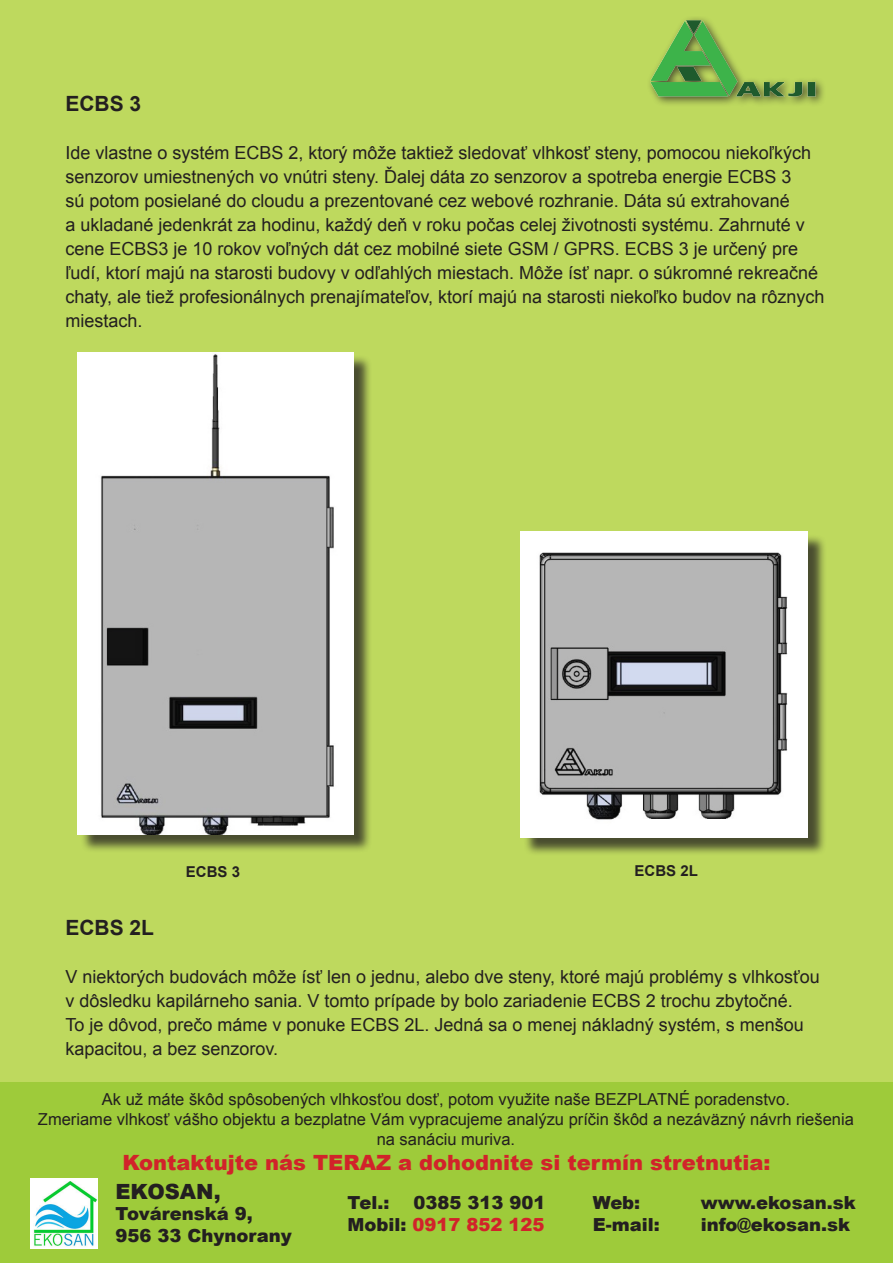
<style>
.page{position:relative;width:893px;height:1263px;background:#fff}
.page>*{position:absolute;margin:0;border:0;box-sizing:border-box;transform-origin:0 0}
.t1{font:900 21px "Arial";color:#d1232a}
.t2{font:700 21px "Arial";color:#231f20}
.t3{font:900 21px "Arial";color:#231f20}
.t4{font:18px/24px "Arial";color:#231f20}
.t5{font:900 18px "Arial";color:#231f20}
.t6{font:900 18px "Arial";color:#d1232a}
.t7{font:16.5px/19.8px "Arial";color:#231f20;text-align:center}
.t8{font:700 15px "Arial";color:#231f20}
.s1{color:#231f20}
</style>
<div class="page">
<div style="left:0;top:0;width:893px;height:1083px;background:#bed95e"></div>
<div style="left:80px;top:355px;width:293px;height:498px;background:#231f20;opacity:.75"></div>
<img style="left:78px;top:353px;width:276px;height:482px">
<div style="left:523px;top:534px;width:303px;height:322px;background:#231f20;opacity:.75"></div>
<img style="left:521px;top:532px;width:287px;height:306px">
<div style="left:0;top:1083px;width:893px;height:180px;background:#9ecb3a"></div>
<img style="left:30px;top:1178px;width:67px;height:71px">
<img style="left:649px;top:17px;width:175px;height:88px">
<p class="t2" style="left:65px;top:90px;width:77px">ECBS 3</p>
<p class="t4" style="left:65px;top:141px;width:761px">Ide vlastne o systém ECBS 2, ktorý môže taktiež sledovať vlhkosť steny, pomocou niekoľkých senzorov umiestnených vo vnútri steny. Ďalej dáta zo senzorov a spotreba energie ECBS 3<br>sú potom posielané do cloudu a prezentované cez webové rozhranie. Dáta sú extrahované<br>a ukladané jedenkrát za hodinu, každý deň v roku počas celej životnosti systému. Zahrnuté v cene ECBS3 je 10 rokov voľných dát cez mobilné siete GSM / GPRS. ECBS 3 je určený pre ľudí, ktorí majú na starosti budovy v odľahlých miestach. Môže ísť napr. o súkromné rekreačné chaty, ale tiež profesionálnych prenajímateľov, ktorí majú na starosti niekoľko budov na rôznych miestach.</p>
<p class="t8" style="left:186px;top:862px;width:56px">ECBS 3</p>
<p class="t8" style="left:634px;top:861px;width:65px">ECBS 2L</p>
<p class="t2" style="left:65px;top:914px;width:90px">ECBS 2L</p>
<p class="t4" style="left:65px;top:965px;width:756px">V niektorých budovách môže ísť len o jednu, alebo dve steny, ktoré majú problémy s vlhkosťou v dôsledku kapilárneho sania. V tomto prípade by bolo zariadenie ECBS 2 trochu zbytočné.<br>To je dôvod, prečo máme v ponuke ECBS 2L. Jedná sa o menej nákladný systém, s menšou kapacitou, a bez senzorov.</p>
<p class="t7" style="left:102px;top:1090px;width:690px">Ak už máte škôd spôsobených vlhkosťou dosť, potom využite naše BEZPLATNÉ poradenstvo.</p>
<p class="t7" style="left:38px;top:1109px;width:817px">Zmeriame vlhkosť vášho objektu a bezplatne Vám vypracujeme analýzu príčin škôd a nezáväzný návrh riešenia na sanáciu muriva.</p>
<p class="t1" style="left:122px;top:1147px;width:650px">Kontaktujte nás TERAZ a dohodnite si termín stretnutia:</p>
<p class="t3" style="left:115px;top:1176px;width:107px">EKOSAN,</p>
<p class="t5" style="left:115px;top:1201px;width:139px">Továrenská 9,</p>
<p class="t5" style="left:115px;top:1222px;width:178px">956 33 Chynorany</p>
<p class="t5" style="left:347px;top:1190px;width:43px">Tel.:</p>
<p class="t5" style="left:413px;top:1190px;width:134px">0385 313 901</p>
<p class="t6" style="left:347px;top:1211px;width:199px"><span class="s1">Mobil:</span> 0917 852 125</p>
<p class="t5" style="left:593px;top:1190px;width:49px">Web:</p>
<p class="t5" style="left:701px;top:1190px;width:156px">www.ekosan.sk</p>
<p class="t5" style="left:593px;top:1211px;width:68px">E-mail:</p>
<p class="t5" style="left:701px;top:1211px;width:151px">info@ekosan.sk</p>
</div>
